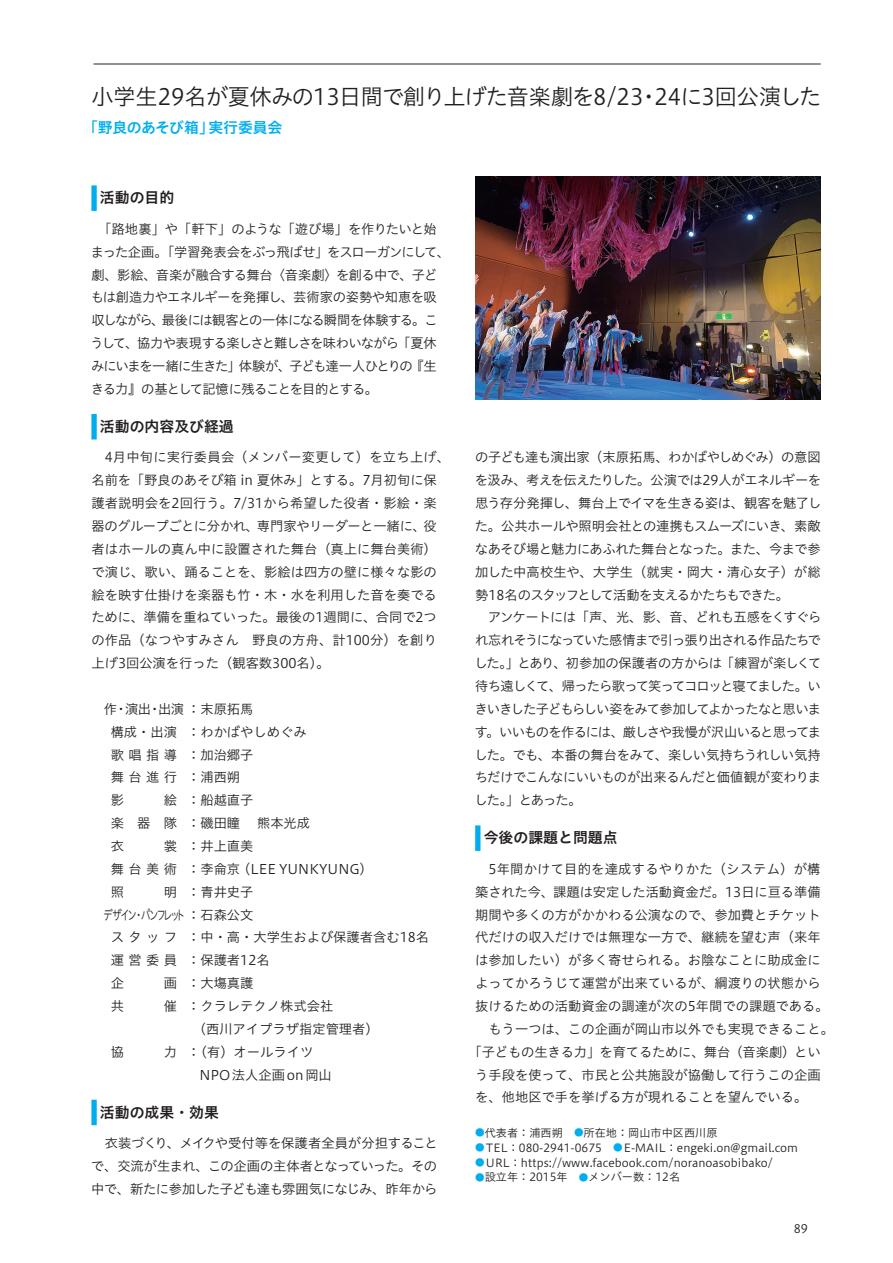
<style>
.page{position:relative;width:893px;height:1263px;background:#fff}
.page>*{position:absolute;margin:0;border:0;box-sizing:border-box;transform-origin:0 0}
.リード{font:22.35px "Hiragino UD Sans Std N W3";letter-spacing:-.03em;color:#231f20}
.見出し1{font:14.85px "Hiragino UD Sans Std N W6";color:#231f20}
.団体名1{font:14.85px "Hiragino UD Sans Std N W6";letter-spacing:-.015em;color:#00aeef}
.本文{font:13.35px/22.8px "Hiragino UD Sans Std N W3";color:#231f20;text-align:justify}
.本文-2{font:13.35px/22.8px "Hiragino UD Sans Std N W3";letter-spacing:-.05em;color:#231f20}
.本文_1文字{font:13.35px "Hiragino UD Sans Std N W3";color:#231f20}
.本文_1文字-2{font:13.35px "Hiragino UD Sans Std N W3";letter-spacing:-.14em;color:#231f20;scale:.7 1}
.本文_1文字-3{font:13.35px "Hiragino UD Sans Std N W3";letter-spacing:.165em;color:#231f20}
.t1{font:11.7px "Hiragino UD Sans Std N W3";color:#231f20}
.データ{font:11.1px "Hiragino UD Sans Std N W3";color:#231f20}
.s1{font-size:9.6px;color:#00aeef}
</style>
<div class="page">
<hr style="left:94px;top:64px;width:727px;height:1px;background:#231f20">
<img style="left:475px;top:176px;width:346px;height:224px">
<div style="left:91px;top:185px;width:6px;height:26px;background:#00aeef"></div>
<div style="left:91px;top:414px;width:6px;height:25px;background:#00aeef"></div>
<div style="left:91px;top:1100px;width:6px;height:25px;background:#00aeef"></div>
<div style="left:475px;top:825px;width:5px;height:26px;background:#00aeef"></div>
<p class="リード" style="left:91px;top:79px;width:731px">小学生29名が夏休みの13日間で創り上げた音楽劇を8/23・24に3回公演した</p>
<p class="団体名1" style="left:83px;top:116px;width:201px">「野良のあそび箱」実行委員会</p>
<p class="見出し1" style="left:100px;top:186px;width:76px">活動の目的</p>
<p class="本文-2" style="left:91px;top:217px;width:361px;text-indent:7px">「路地裏」や「軒下」のような「遊び場」を作りたいと始まった企画。「学習発表会をぶっ飛ばせ」をスローガンにして、劇、影絵、音楽が融合する舞台〈音楽劇〉を創る中で、子どもは創造力やエネルギーを発揮し、芸術家の姿勢や知恵を吸収しながら、最後には観客との一体になる瞬間を体験する。こうして、協力や表現する楽しさと難しさを味わいながら「夏休みにいまを一緒に生きた」体験が、子ども達一人ひとりの『生きる力』の基として記憶に残ることを目的とする。</p>
<p class="見出し1" style="left:100px;top:415px;width:135px">活動の内容及び経過</p>
<p class="本文" style="left:91px;top:445px;width:360px;text-align:left;text-indent:13px">4月中旬に実行委員会（メンバー変更して）を立ち上げ、名前を「野良のあそび箱 in 夏休み」とする。7月初旬に保護者説明会を2回行う。7/31から希望した役者・影絵・楽器のグループごとに分かれ、専門家やリーダーと一緒に、役者はホールの真ん中に設置された舞台（真上に舞台美術）で演じ、歌い、踊ることを、影絵は四方の壁に様々な影の絵を映す仕掛けを楽器も竹・木・水を利用した音を奏でるために、準備を重ねていった。最後の1週間に、合同で2つの作品（なつやすみさん　野良の方舟、計100分）を創り上げ3回公演を行った（観客数300名）。</p>
<p class="本文_1文字" style="left:104px;top:699px;width:151px">作・演出・出演：末原拓馬</p>
<p class="本文_1文字" style="left:111px;top:722px;width:197px">構成・出演 ：わかばやしめぐみ</p>
<p class="本文_1文字-3" style="left:111px;top:744px;width:144px">歌唱指導 ：加治郷子</p>
<p class="本文_1文字" style="left:111px;top:767px;width:131px">舞台進行 ：浦西朔</p>
<p class="本文_1文字" style="left:111px;top:790px;width:15px">影</p>
<p class="本文_1文字" style="left:164px;top:790px;width:91px">絵 ：船越直子</p>
<p class="本文_1文字" style="left:111px;top:813px;width:201px">楽 器 隊 ：磯田瞳 　熊本光成</p>
<p class="本文_1文字" style="left:111px;top:836px;width:15px">衣</p>
<p class="本文_1文字" style="left:164px;top:836px;width:91px">裳 ：井上直美</p>
<p class="本文_1文字" style="left:111px;top:859px;width:270px">舞台美術 ：李侖京 （LEE YUNKYUNG）　</p>
<p class="本文_1文字" style="left:111px;top:882px;width:15px">照</p>
<p class="本文_1文字" style="left:164px;top:882px;width:91px">明 ：青井史子</p>
<p class="本文_1文字-2" style="left:103px;top:904px;width:216px">デザイン・パンフレット：石森公文</p>
<p class="本文_1文字" style="left:111px;top:927px;width:320px">スタッフ ：中・高・大学生および保護者含む18名</p>
<p class="本文_1文字" style="left:111px;top:950px;width:160px">運営委員 ：保護者12名</p>
<p class="本文_1文字" style="left:111px;top:973px;width:15px">企</p>
<p class="本文_1文字" style="left:164px;top:973px;width:91px">画 ：大塲真護</p>
<p class="本文_1文字" style="left:111px;top:996px;width:15px">共</p>
<p class="本文_1文字" style="left:164px;top:996px;width:171px">催 ：クラレテクノ株式会社</p>
<p class="本文_1文字" style="left:193px;top:1019px;width:188px">（西川アイプラザ指定管理者）</p>
<p class="本文_1文字" style="left:111px;top:1042px;width:15px">協</p>
<p class="本文_1文字" style="left:164px;top:1042px;width:151px">力 ：（有）オールライツ</p>
<p class="本文_1文字" style="left:199px;top:1064px;width:134px">NPO法人企画on岡山</p>
<p class="見出し1" style="left:100px;top:1101px;width:121px">活動の成果・効果</p>
<p class="本文" style="left:91px;top:1131px;width:348px;text-indent:14px">衣装づくり、メイクや受付等を保護者全員が分担することで、交流が生まれ、この企画の主体者となっていった。その中で、新たに参加した子ども達も雰囲気になじみ、昨年から</p>
<p class="本文" style="left:475px;top:445px;width:348px">の子ども達も演出家（末原拓馬、わかばやしめぐみ）の意図を汲み、考えを伝えたりした。公演では29人がエネルギーを思う存分発揮し、舞台上でイマを生きる姿は、観客を魅了した。公共ホールや照明会社との連携もスムーズにいき、素敵なあそび場と魅力にあふれた舞台となった。また、今まで参加した中高校生や、大学生（就実・岡大・清心女子）が総勢18名のスタッフとして活動を支えるかたちもできた。</p>
<p class="本文" style="left:474px;top:605px;width:348px;text-indent:13px">アンケートには「声、光、影、音、どれも五感をくすぐられ忘れそうになっていた感情まで引っ張り出される作品たちでした。」とあり、初参加の保護者の方からは「練習が楽しくて待ち遠しくて、帰ったら歌って笑ってコロッと寝てました。いきいきした子どもらしい姿をみて参加してよかったなと思います。いいものを作るには、厳しさや我慢が沢山いると思ってました。でも、本番の舞台をみて、楽しい気持ちうれしい気持ちだけでこんなにいいものが出来るんだと価値観が変わりました。」とあった。</p>
<p class="見出し1" style="left:484px;top:826px;width:135px">今後の課題と問題点</p>
<p class="本文" style="left:475px;top:857px;width:355px;text-align:left;text-indent:13px">5年間かけて目的を達成するやりかた（システム）が構築された今、課題は安定した活動資金だ。13日に亘る準備期間や多くの方がかかわる公演なので、参加費とチケット代だけの収入だけでは無理な一方で、継続を望む声（来年は参加したい）が多く寄せられる。お陰なことに助成金によってかろうじて運営が出来ているが、綱渡りの状態から抜けるための活動資金の調達が次の5年間での課題である。</p>
<p class="本文" style="left:488px;top:1017px;width:347px">もう一つは、この企画が岡山市以外でも実現できること。</p>
<p class="本文" style="left:469px;top:1039px;width:354px">「子どもの生きる力」を育てるために、舞台（音楽劇）とい</p>
<p class="本文" style="left:475px;top:1062px;width:347px">う手段を使って、市民と公共施設が協働して行うこの企画</p>
<p class="本文" style="left:475px;top:1085px;width:334px">を、他地区で手を挙げる方が現れることを望んでいる。</p>
<p class="データ" style="left:475px;top:1124px;width:244px"><span class="s1">●</span>代表者：浦西朔　<span class="s1">●</span>所在地：岡山市中区西川原</p>
<p class="データ" style="left:475px;top:1139px;width:324px"><span class="s1">●</span>TEL：080-2941-0675　<span class="s1">●</span>E-MAIL：engeki.on@gmail.com</p>
<p class="データ" style="left:475px;top:1154px;width:299px"><span class="s1">●</span>URL：https://www.facebook.com/noranoasobibako/</p>
<p class="データ" style="left:475px;top:1169px;width:206px"><span class="s1">●</span>設立年：2015年　<span class="s1">●</span>メンバー数：12名</p>
<p class="t1" style="left:794px;top:1219px;width:16px">89</p>
</div>
